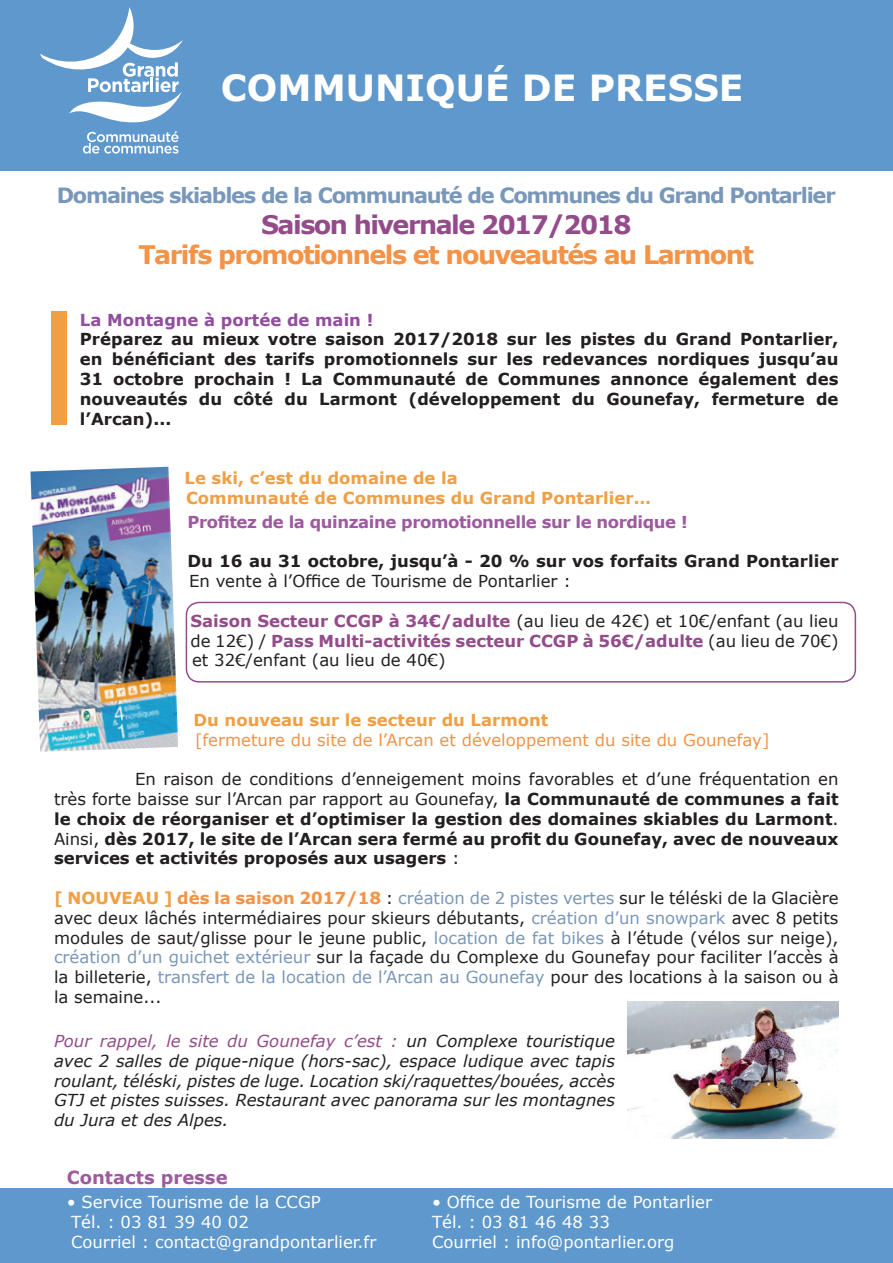
<style>
.page{position:relative;width:893px;height:1263px;background:#fff}
.page>*{position:absolute;margin:0;border:0;box-sizing:border-box;transform-origin:0 0}
.t1{font:700 36px "Verdana";color:#fff}
.t2{font:700 25.5px "Verdana";letter-spacing:-.06em;color:#f49246}
.t3{font:700 25.5px "Verdana";letter-spacing:-.06em;color:#944b8a}
.t4{font:700 21px "Verdana";letter-spacing:-.06em;color:#7997b9}
.t5{font:700 18px "Verdana";color:#9d5a9f}
.t6{font:700 16.5px/19.8px "Verdana";color:#231f20;text-align:justify}
.t7{font:16.5px/19.8px "Verdana";color:#231f20;text-align:justify}
.t8{font:italic 16.5px/19.8px "Verdana";color:#231f20;text-align:justify}
.t9{font:16.5px "Verdana";color:#fff}
.t10{font:700 16.5px/19.8px "Verdana";color:#f19f44}
.t11{font:16.5px "Verdana";color:#f49246}
.t12{font:700 16.5px "Verdana";letter-spacing:-.025em;color:#9d5a9f}
.t13{font:700 16.5px "Verdana";color:#914d9e}
.s1{font-weight:700;color:#944b8a}
.s2{font-weight:400}
.s3{font-weight:700;color:#f19f44}
.s4{font-weight:700;color:#f49246}
.s5{color:#7997b9}
.s6{color:#944b8a}
</style>
<div class="page">
<div style="left:186px;top:602px;width:670px;height:80px;border:2px solid #944b8a;border-radius:13px"></div>
<div style="left:0;top:1188px;width:893px;height:75px;background:#5f98cc"></div>
<div style="left:0;top:0;width:893px;height:170px;background:#5f98cc"></div>
<div style="left:52px;top:312px;width:15px;height:113px;background:#f19f44"></div>
<img style="left:628px;top:1001px;width:211px;height:138px">
<svg style="left:83px;top:131px;width:95px;height:23px"></svg>
<svg style="left:40px;top:7px;width:143px;height:116px"></svg>
<img style="left:30px;top:467px;width:148px;height:285px">
<h1 class="t1" style="left:221px;top:62px;width:524px">COMMUNIQUÉ DE PRESSE</h1>
<p class="t4" style="left:57px;top:181px;width:780px">Domaines skiables de la Communauté de Communes du Grand Pontarlier</p>
<h2 class="t3" style="left:261px;top:206px;width:372px">Saison hivernale 2017/2018</h2>
<h2 class="t2" style="left:138px;top:237px;width:617px">Tarifs promotionnels et nouveautés au Larmont</h2>
<p class="t13" style="left:80px;top:308px;width:295px">La Montagne à portée de main !</p>
<p class="t6" style="left:80px;top:329px;width:760px">Préparez au mieux votre saison 2017/2018 sur les pistes du Grand Pontarlier, en bénéficiant des tarifs promotionnels sur les redevances nordiques jusqu’au 31 octobre prochain ! La Communauté de Communes annonce également des nouveautés du côté du Larmont (développement du Gounefay, fermeture de l’Arcan)...</p>
<p class="t10" style="left:185px;top:468px;width:468px">Le ski, c’est du domaine de la<br>Communauté de Communes du Grand Pontarlier…</p>
<p class="t12" style="left:188px;top:510px;width:502px">Profitez de la quinzaine promotionnelle sur le nordique !</p>
<p class="t6" style="left:188px;top:551px;width:653px">Du 16 au 31 octobre, jusqu’à - 20 % sur vos forfaits Grand Pontarlier</p>
<p class="t7" style="left:189px;top:571px;width:383px">En vente à l’Office de Tourisme de Pontarlier :</p>
<p class="t7" style="left:191px;top:611px;width:650px"><span class="s1">Saison Secteur CCGP à 34€/adulte</span> (au lieu de 42€) et 10€/enfant (au lieu de 12€) / <span class="s1">Pass Multi-activités secteur CCGP à 56€/adulte</span> (au lieu de 70€) et 32€/enfant (au lieu de 40€)</p>
<p class="t10" style="left:194px;top:710px;width:356px">Du nouveau sur le secteur du Larmont</p>
<p class="t11" style="left:195px;top:728px;width:576px">[fermeture du site de l’Arcan et développement du site du Gounefay]</p>
<p class="t6" style="left:54px;top:769px;width:786px;text-indent:81px"><span class="s2">En raison de conditions d’enneigement moins favorables et d’une fréquentation en très forte baisse sur l’Arcan par rapport au Gounefay,</span> la Communauté de communes a fait le choix de réorganiser et d’optimiser la gestion des domaines skiables du Larmont<span class="s2">.<br>Ainsi,</span> dès 2017, le site de l’Arcan sera fermé au profit du Gounefay, avec de nouveaux services et activités proposés aux usagers <span class="s2">:</span></p>
<p class="t7" style="left:54px;top:888px;width:786px"><span class="s3">[ NOUVEAU ]</span> <span class="s4">dès la saison 2017/18</span> : <span class="s5">création de 2 pistes vertes</span> sur le téléski de la Glacière avec deux lâchés intermédiaires pour skieurs débutants, <span class="s5">création d’un snowpark</span> avec 8 petits modules de saut/glisse pour le jeune public, <span class="s5">location de fat bikes</span> à l’étude (vélos sur neige), <span class="s5">création d’un guichet extérieur</span> sur la façade du Complexe du Gounefay pour faciliter l’accès à la billeterie, <span class="s5">transfert de la location de l’Arcan au Gounefay</span> pour des locations à la saison ou à la semaine...</p>
<p class="t8" style="left:54px;top:1031px;width:562px"><span class="s6">Pour rappel, le site du Gounefay c’est :</span> un Complexe touristique avec 2 salles de pique-nique (hors-sac), espace ludique avec tapis roulant, téléski, pistes de luge. Location ski/raquettes/bouées, accès GTJ et pistes suisses. Restaurant avec panorama sur les montagnes du Jura et des Alpes.</p>
<p class="t5" style="left:67px;top:1165px;width:162px">Contacts presse</p>
<p class="t9" style="left:67px;top:1191px;width:256px">• Service Tourisme de la CCGP</p>
<p class="t9" style="left:432px;top:1191px;width:282px">• Office de Tourisme de Pontarlier</p>
<p class="t9" style="left:71px;top:1211px;width:179px">Tél. : 03 81 39 40 02</p>
<p class="t9" style="left:432px;top:1211px;width:179px">Tél. : 03 81 46 48 33</p>
<p class="t9" style="left:71px;top:1231px;width:307px">Courriel : contact@grandpontarlier.fr</p>
<p class="t9" style="left:432px;top:1231px;width:244px">Courriel : info@pontarlier.org</p>
</div>
